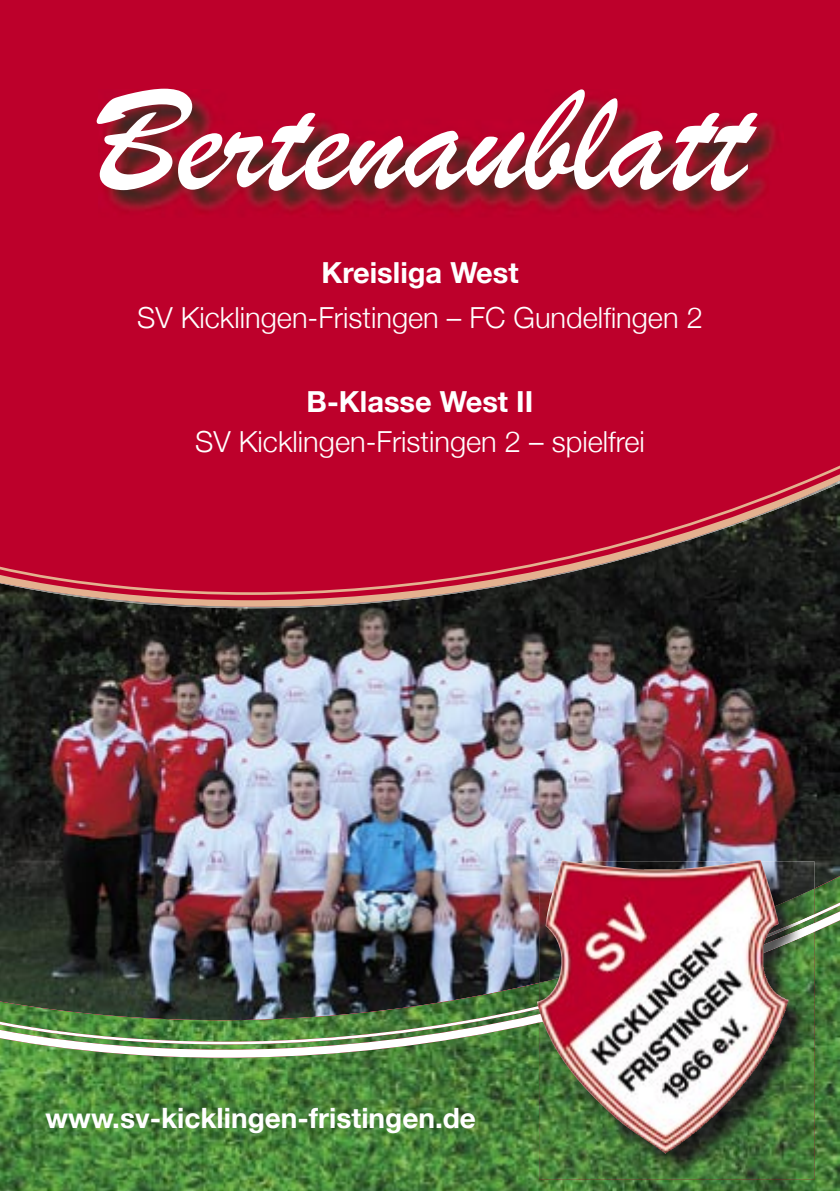
<style>
.page{position:relative;width:840px;height:1191px;background:#fff}
.page>*{position:absolute;margin:0;border:0;box-sizing:border-box;transform-origin:0 0}
.t1{font:152px "Brush Script";color:#fff}
.t2{font:300 29px "Helvetica Neue";color:#fff}
.t3{font:700 29px "Helvetica Neue";color:#fff}
.t4{font:700 28px "Helvetica Neue";color:#fff}
</style>
<div class="page">
<div style="left:0;top:0;width:839px;height:1138px;background:#bd002b"></div>
<img style="left:0;top:607px;width:839px;height:260px">
<img style="left:0;top:876px;width:839px;height:315px">
<img style="left:0;top:899px;width:839px;height:7px">
<img style="left:0;top:906px;width:839px;height:151px">
<img style="left:538px;top:861px;width:127px;height:27px">
<img style="left:787px;top:861px;width:26px;height:27px">
<img style="left:538px;top:888px;width:275px;height:291px">
<img style="left:538px;top:914px;width:275px;height:9px">
<img style="left:538px;top:923px;width:275px;height:99px">
<img style="left:665px;top:860px;width:122px;height:292px">
<svg style="left:618px;top:474px;width:221px;height:133px;fill:#1a181a"></svg>
<img style="left:629px;top:480px;width:210px;height:65px">
<img style="left:0;top:544px;width:699px;height:64px">
<img style="left:104px;top:95px;width:673px;height:117px">
<h1 class="t1" style="left:93px;top:48px;width:654px">Bertenaublatt</h1>
<p class="t3" style="left:321px;top:255px;width:198px">Kreisliga West</p>
<p class="t2" style="left:137px;top:299px;width:567px">SV Kicklingen-Fristingen – FC Gundelfingen 2</p>
<p class="t3" style="left:306px;top:383px;width:228px">B-Klasse West II</p>
<p class="t2" style="left:195px;top:423px;width:451px">SV Kicklingen-Fristingen 2 – spielfrei</p>
<p class="t4" style="left:45px;top:1100px;width:432px">www.sv-kicklingen-fristingen.de</p>
</div>
